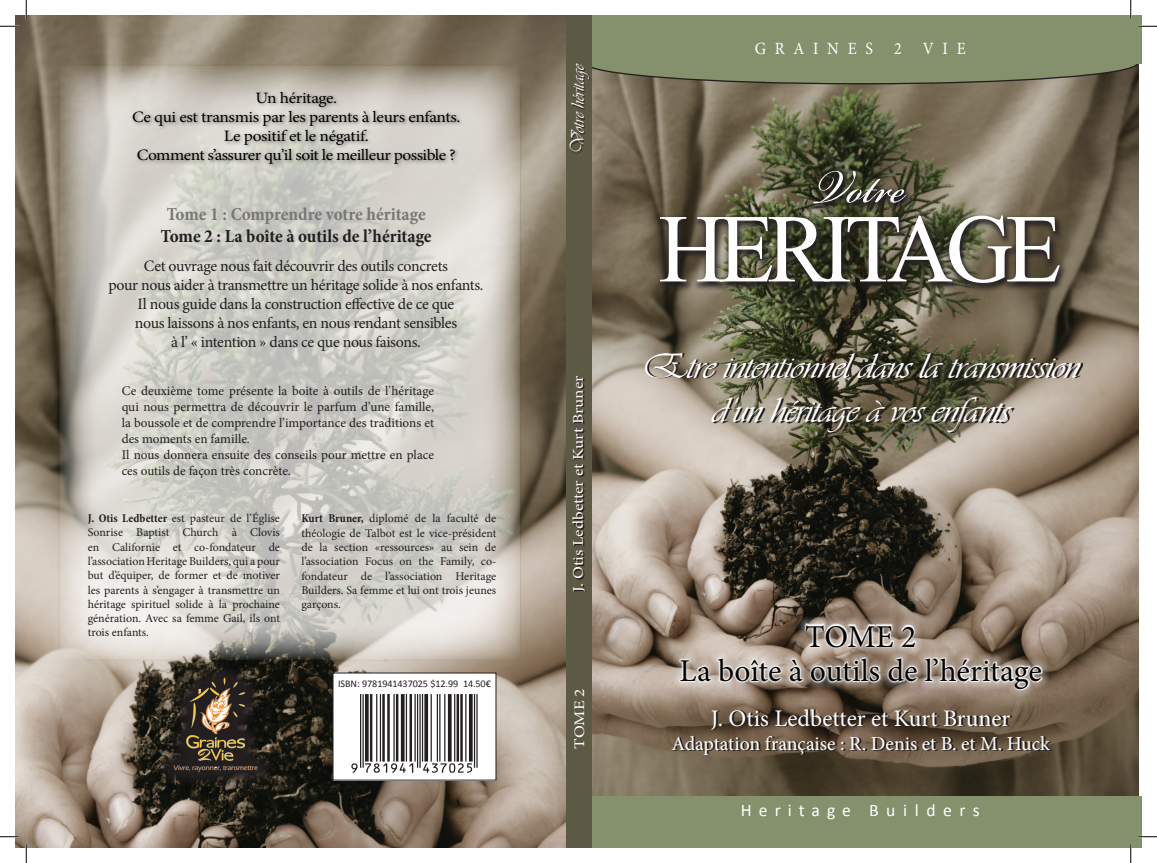
<style>
.page{position:relative;width:1157px;height:863px;background:#fff}
.page>*{position:absolute;margin:0;border:0;box-sizing:border-box;transform-origin:0 0}
.t1{font:97.12px "Times New Roman";letter-spacing:-.08em;color:#fff;scale:.95 1}
.t2{font:74px "Bickham Script Pro";color:#fff;scale:.9 1}
.t3{font:37px/44.4px "Vivaldii";letter-spacing:-.02em;color:#fff;text-align:center;scale:1.08 1}
.t4{font:31.75px/34.4px "Minion Pro";letter-spacing:-.005em;color:#000;text-align:center}
.t5{font:23.75px "Minion Pro";color:#fff}
.t6{font:19.88px "Minion Pro";color:#fff}
.t7{font:18.75px "Vivaldii";color:#fff}
.t8{font:700 condensed 18.5px "Minion Pro";letter-spacing:-.005em;color:#231f20}
.t9{font:700 condensed 18.5px "Minion Pro";letter-spacing:-.005em;color:#787776}
.t10{font:17.62px "Calibri";letter-spacing:.405em;color:#fff}
.t11{font:17.25px "Minion Pro";letter-spacing:.55em;color:#fff;scale:.92 1}
.t12{font:15.88px/19px "Minion Pro";letter-spacing:-.02em;color:#231f20;text-align:center}
.t13{font:15.88px/19px "Minion Pro";letter-spacing:-.025em;color:#000;text-align:center;scale:1.1 1}
.t14{font:14.62px "Minion Pro";color:#fff;scale:1.18 1}
.t15{font:13.25px/15.9px "Minion Pro";color:#231f20}
.t16{font:11.88px/14.2px "Minion Pro";letter-spacing:-.005em;color:#231f20;text-align:justify}
.t17{font:10.12px "Calibri";letter-spacing:-.01em;color:#231f20}
.s1{font-weight:700;font-stretch:condensed}
</style>
<div class="page">
<img style="left:15px;top:15px;width:551px;height:833px">
<img style="left:591px;top:64px;width:547px;height:732px">
<svg style="left:655px;top:167px;width:413px;height:126px;background:#514d3c"></svg>
<svg style="left:647px;top:353px;width:436px;height:80px;background:#736d5c"></svg>
<div style="left:586px;top:43px;width:551px;height:41px;background:#85906d;border-radius:50%"></div>
<div style="left:588px;top:15px;width:554px;height:49px;background:#85906d"></div>
<svg style="left:673px;top:709px;width:379px;height:46px;background:#5c4b3b"></svg>
<div style="left:672px;top:616px;width:378px;height:81px;background:#fff;opacity:.75"></div>
<div style="left:589px;top:796px;width:553px;height:52px;background:#85906d"></div>
<svg style="left:60px;top:66px;width:459px;height:593px;background:#cbc9c2"></svg>
<div style="left:131px;top:90px;width:333px;height:78px;background:#231f20;opacity:.53"></div>
<svg style="left:156px;top:660px;width:119px;height:128px;background:#302c24"></svg>
<img style="left:169px;top:674px;width:94px;height:100px">
<div style="left:333px;top:673px;width:163px;height:107px;background:#fff"></div>
<div style="left:566px;top:15px;width:25px;height:833px;background:#5c5945"></div>
<svg style="left:573px;top:377px;width:13px;height:215px"></svg>
<div style="left:570px;top:65px;width:20px;height:88px;background:#231f20;opacity:.75"></div>
<svg style="left:351px;top:694px;width:127px;height:78px"></svg>
<svg style="left:0;top:25px;width:19px;height:2px"></svg>
<svg style="left:1138px;top:25px;width:19px;height:2px"></svg>
<svg style="left:0;top:835px;width:19px;height:2px"></svg>
<svg style="left:1138px;top:836px;width:19px;height:1px"></svg>
<svg style="left:25px;top:0;width:2px;height:19px"></svg>
<svg style="left:25px;top:844px;width:2px;height:18px"></svg>
<svg style="left:1130px;top:0;width:1px;height:19px"></svg>
<svg style="left:1130px;top:844px;width:1px;height:18px"></svg>
<h3 class="t13" style="left:132px;top:89px;width:300px">Un héritage.<br>Ce qui est transmis par les parents à leurs enfants.<br>Le positif et le négatif.<br>Comment s’assurer qu’il soit le meilleur possible ?</h3>
<h3 class="t9" style="left:167px;top:201px;width:260px">Tome 1 : Comprendre votre héritage</h3>
<h3 class="t8" style="left:161px;top:223px;width:272px">Tome 2 : La boîte à outils de l’héritage</h3>
<p class="t12" style="left:108px;top:256px;width:377px">Cet ouvrage nous fait découvrir des outils concrets<br>pour nous aider à transmettre un héritage solide à nos enfants.<br>Il nous guide dans la construction effective de ce que<br>nous laissons à nos enfants, en nous rendant sensibles<br>à l’ « intention » dans ce que nous faisons.</p>
<p class="t15" style="left:122px;top:383px;width:314px">Ce deuxième tome présente la boite à outils de l’héritage qui nous permettra de découvrir le parfum d’une famille, la boussole et de comprendre l’importance des traditions et des moments en famille.<br>Il nous donnera ensuite des conseils pour mettre en place ces outils de façon très concrète.</p>
<p class="t16" style="left:88px;top:511px;width:194px"><span class="s1">J. Otis Ledbetter</span> est pasteur de l’Église Sonrise Baptist Church à Clovis en Californie et co-fondateur de l’association Heritage Builders, qui a pour but d’équiper, de former et de motiver les parents à s’engager à transmettre un héritage spirituel solide à la prochaine génération. Avec sa femme Gail, ils ont trois enfants.</p>
<p class="t16" style="left:301px;top:511px;width:196px"><span class="s1">Kurt Bruner,</span> diplomé de la faculté de théologie de Talbot est le vice-président de la section «ressources» au sein de l’association Focus on the Family, co&shy;fondateur de l’association Heritage Builders. Sa femme et lui ont trois jeunes garçons.</p>
<p class="t17" style="left:338px;top:677px;width:154px">ISBN: 9781941437025 $12.99 14.50€</p>
<h3 class="t7" style="left:567px;top:154px;width:93px;rotate:-90deg">Votre héritage</h3>
<p class="t14" style="left:568px;top:592px;width:185px;rotate:-90deg">J. Otis Ledbetter et Kurt Bruner</p>
<p class="t14" style="left:570px;top:748px;width:53px;rotate:-90deg">TOME 2</p>
<h3 class="t11" style="left:755px;top:37px;width:231px">GRAINES 2 VIE</h3>
<h2 class="t2" style="left:815px;top:133px;width:104px">Votre</h2>
<h1 class="t1" style="left:658px;top:183px;width:426px">HERITAGE</h1>
<h3 class="t3" style="left:641px;top:344px;width:407px">Etre intentionnel dans la transmission d’un héritage à vos enfants</h3>
<h3 class="t4" style="left:679px;top:619px;width:364px">TOME 2<br>La boîte à outils de l’héritage</h3>
<h3 class="t5" style="left:711px;top:702px;width:301px">J. Otis Ledbetter et Kurt Bruner</h3>
<h3 class="t6" style="left:671px;top:729px;width:380px">Adaptation française : R. Denis et B. et M. Huck</h3>
<h3 class="t10" style="left:741px;top:798px;width:240px">Heritage Builders</h3>
</div>
